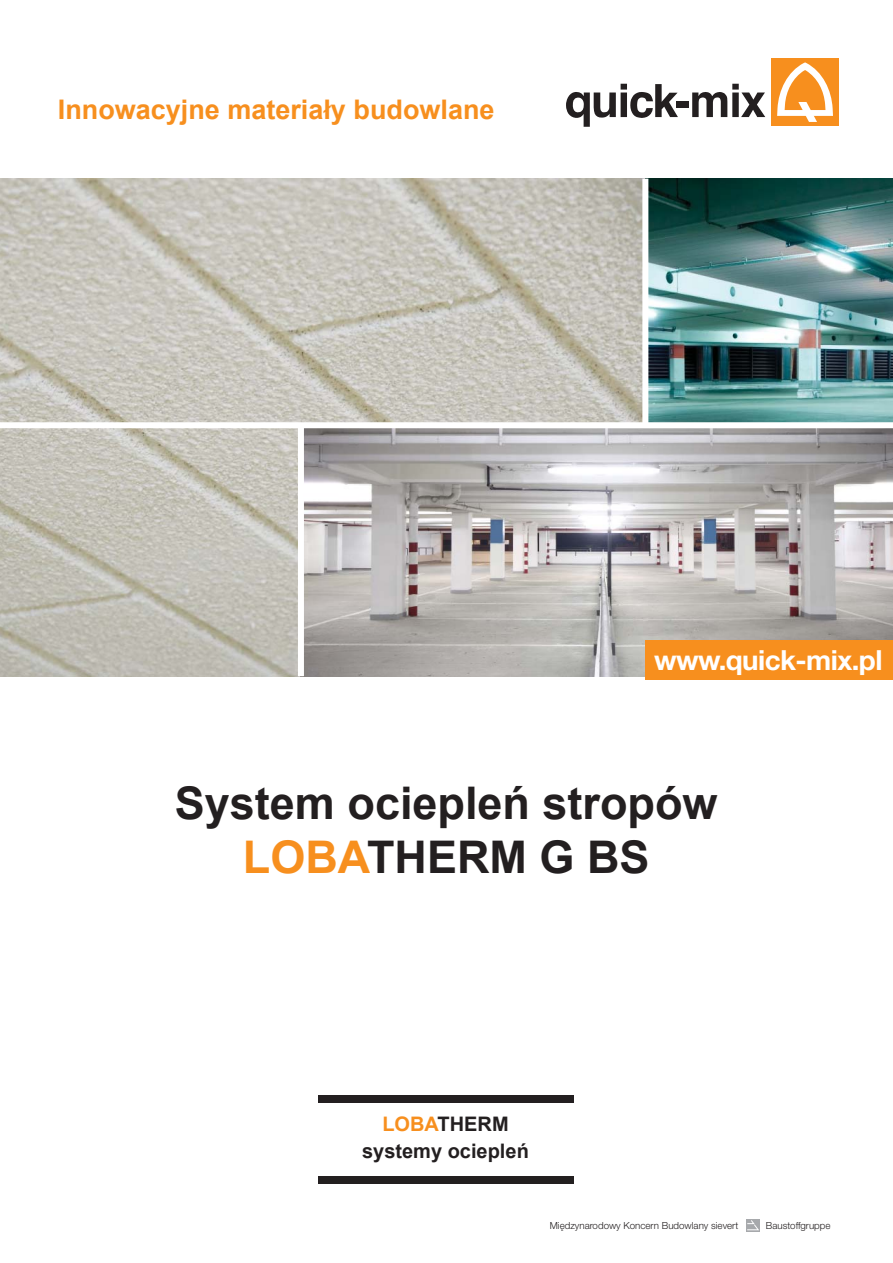
<style>
.page{position:relative;width:893px;height:1263px;background:#fff}
.page>*{position:absolute;margin:0;border:0;box-sizing:border-box;transform-origin:0 0}
.t1{font:700 45px/54px "Arial";color:#231f20;text-align:center}
.t2{font:700 27.75px "Helvetica Neue LT Pro";letter-spacing:-.02em;color:#fff}
.t3{font:700 27px "Arial";color:#f78f1e}
.t4{font:700 19.95px/27px "Arial";color:#231f20;text-align:center}
.t5{font:300 9.75px "Helvetica Neue LT Pro";color:#231f20}
.s1{color:#f78f1e}
</style>
<div class="page">
<img style="left:0;top:179px;width:642px;height:497px">
<img style="left:304px;top:428px;width:589px;height:248px">
<div style="left:771px;top:59px;width:68px;height:67px;background:#f78f1e"></div>
<svg style="left:777px;top:62px;width:56px;height:60px"></svg>
<svg style="left:566px;top:84px;width:112px;height:43px"></svg>
<div style="left:676px;top:101px;width:13px;height:6px;background:#231f20"></div>
<svg style="left:692px;top:84px;width:73px;height:33px"></svg>
<div style="left:318px;top:1095px;width:255px;height:7px;background:#231f20"></div>
<div style="left:318px;top:1177px;width:255px;height:7px;background:#231f20"></div>
<svg style="left:746px;top:1230px;width:13px;height:1px"></svg>
<svg style="left:746px;top:1219px;width:14px;height:11px"></svg>
<img style="left:648px;top:179px;width:245px;height:243px">
<div style="left:0;top:422px;width:893px;height:6px;background:#fff"></div>
<div style="left:298px;top:425px;width:6px;height:251px;background:#fff"></div>
<div style="left:645px;top:641px;width:248px;height:39px;background:#f78f1e"></div>
<h3 class="t3" style="left:58px;top:95px;width:438px">Innowacyjne materiały budowlane</h3>
<h2 class="t2" style="left:654px;top:650px;width:230px">www.quick-mix.pl</h2>
<h1 class="t1" style="left:175px;top:776px;width:544px">System ociepleń stropów<br><span class="s1">LOBA</span>THERM G BS</h1>
<h3 class="t4" style="left:362px;top:1111px;width:168px"><span class="s1">LOBA</span>THERM systemy ociepleń</h3>
<p class="t5" style="left:550px;top:1222px;width:190px">Międzynarodowy Koncern Budowlany sievert</p>
<p class="t5" style="left:766px;top:1222px;width:66px">Baustoffgruppe</p>
</div>
